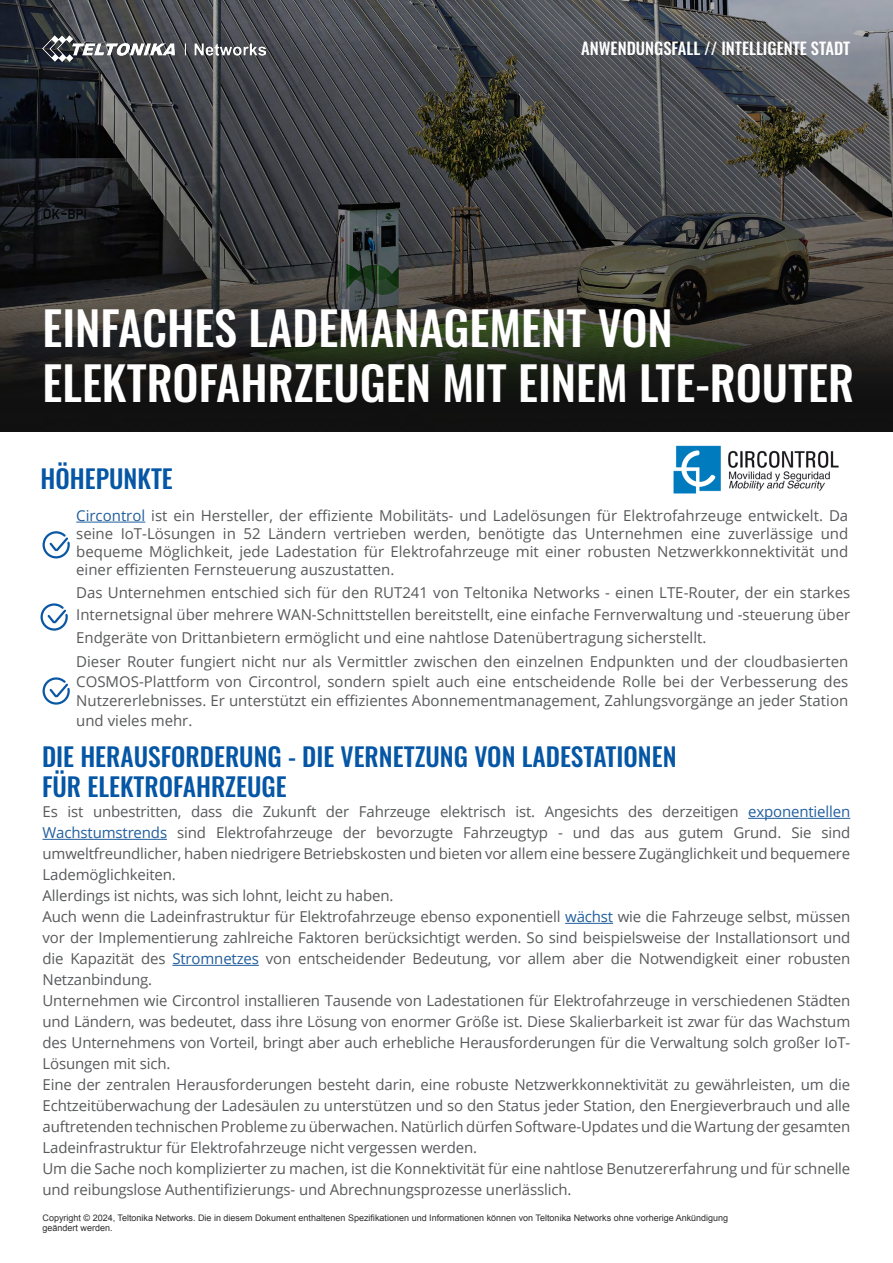
<style>
.page{position:relative;width:893px;height:1263px;background:#fff}
.page>*{position:absolute;margin:0;border:0;box-sizing:border-box;transform-origin:0 0}
.t1{font:500 46.5px/55.5px "Oswald";color:#fff}
.t2{font:500 25.5px/30px "Oswald";color:#0556a5}
.t3{font:500 16.5px "Oswald";color:#fff}
.t4{font:15px/21px "Open Sans";letter-spacing:-.01em;color:#58595b;text-align:justify}
.t5{font:9px/10.5px "Arial";color:#2e2e2f}
.s1{color:#215e9e}
</style>
<div class="page">
<img style="left:0;top:0;width:893px;height:432px">
<hr style="left:76px;top:522px;width:69px;height:1px;background:#215e9e">
<hr style="left:748px;top:818px;width:102px;height:1px;background:#215e9e">
<hr style="left:43px;top:839px;width:124px;height:1px;background:#215e9e">
<hr style="left:565px;top:923px;width:48px;height:1px;background:#215e9e">
<hr style="left:172px;top:965px;width:87px;height:1px;background:#215e9e">
<img style="left:42px;top:35px;width:223px;height:26px">
<svg style="left:42px;top:531px;width:28px;height:28px"></svg>
<svg style="left:40px;top:603px;width:28px;height:28px"></svg>
<svg style="left:42px;top:677px;width:28px;height:28px"></svg>
<img style="left:673px;top:445px;width:166px;height:49px">
<p class="t3" style="left:581px;top:40px;width:271px">ANWENDUNGSFALL // INTELLIGENTE STADT</p>
<h1 class="t1" style="left:43px;top:303px;width:813px">EINFACHES LADEMANAGEMENT VON<br>ELEKTROFAHRZEUGEN MIT EINEM LTE-ROUTER</h1>
<h2 class="t2" style="left:41px;top:465px;width:134px">HÖHEPUNKTE</h2>
<p class="t4" style="left:76px;top:506px;width:774px;line-height:18px"><span class="s1">Circontrol</span> ist ein Hersteller, der effiziente Mobilitäts- und Ladelösungen für Elektrofahrzeuge entwickelt. Da seine IoT-Lösungen in 52 Ländern vertrieben werden, benötigte das Unternehmen eine zuverlässige und bequeme Möglichkeit, jede Ladestation für Elektrofahrzeuge mit einer robusten Netzwerkkonnektivität und einer effizienten Fernsteuerung auszustatten.</p>
<p class="t4" style="left:76px;top:581px;width:776px;line-height:22.5px">Das Unternehmen entschied sich für den RUT241 von Teltonika Networks - einen LTE-Router, der ein starkes Internetsignal über mehrere WAN-Schnittstellen bereitstellt, eine einfache Fernverwaltung und -steuerung über Endgeräte von Drittanbietern ermöglicht und eine nahtlose Datenübertragung sicherstellt.</p>
<p class="t4" style="left:76px;top:651px;width:773px;line-height:19.5px">Dieser Router fungiert nicht nur als Vermittler zwischen den einzelnen Endpunkten und der cloudbasierten COSMOS-Plattform von Circontrol, sondern spielt auch eine entscheidende Rolle bei der Verbesserung des Nutzererlebnisses. Er unterstützt ein effizientes Abonnementmanagement, Zahlungsvorgänge an jeder Station und vieles mehr.</p>
<h2 class="t2" style="left:42px;top:743px;width:636px">DIE HERAUSFORDERUNG - DIE VERNETZUNG VON LADESTATIONEN<br>FÜR ELEKTROFAHRZEUGE</h2>
<p class="t4" style="left:43px;top:801px;width:809px;text-align:left">Es ist unbestritten, dass die Zukunft der Fahrzeuge elektrisch ist. Angesichts des derzeitigen <span class="s1">exponentiellen Wachstumstrends</span> sind Elektrofahrzeuge der bevorzugte Fahrzeugtyp - und das aus gutem Grund. Sie sind umweltfreundlicher, haben niedrigere Betriebskosten und bieten vor allem eine bessere Zugänglichkeit und bequemere Lademöglichkeiten.<br>Allerdings ist nichts, was sich lohnt, leicht zu haben.<br>Auch wenn die Ladeinfrastruktur für Elektrofahrzeuge ebenso exponentiell <span class="s1">wächst</span> wie die Fahrzeuge selbst, müssen vor der Implementierung zahlreiche Faktoren berücksichtigt werden. So sind beispielsweise der Installationsort und die Kapazität des <span class="s1">Stromnetzes</span> von entscheidender Bedeutung, vor allem aber die Notwendigkeit einer robusten Netzanbindung.<br>Unternehmen wie Circontrol installieren Tausende von Ladestationen für Elektrofahrzeuge in verschiedenen Städten und Ländern, was bedeutet, dass ihre Lösung von enormer Größe ist. Diese Skalierbarkeit ist zwar für das Wachstum des Unternehmens von Vorteil, bringt aber auch erhebliche Herausforderungen für die Verwaltung solch großer IoT-Lösungen mit sich.<br>Eine der zentralen Herausforderungen besteht darin, eine robuste Netzwerkkonnektivität zu gewährleisten, um die Echtzeitüberwachung der Ladesäulen zu unterstützen und so den Status jeder Station, den Energieverbrauch und alle auftretenden technischen Probleme zu überwachen. Natürlich dürfen Software-Updates und die Wartung der gesamten Ladeinfrastruktur für Elektrofahrzeuge nicht vergessen werden.<br>Um die Sache noch komplizierter zu machen, ist die Konnektivität für eine nahtlose Benutzererfahrung und für schnelle und reibungslose Authentifizierungs- und Abrechnungsprozesse unerlässlich.</p>
<p class="t5" style="left:43px;top:1212px;width:687px">Copyright © 2024, Teltonika Networks. Die in diesem Dokument enthaltenen Spezifikationen und Informationen können von Teltonika Networks ohne vorherige Ankündigung geändert werden.</p>
</div>
